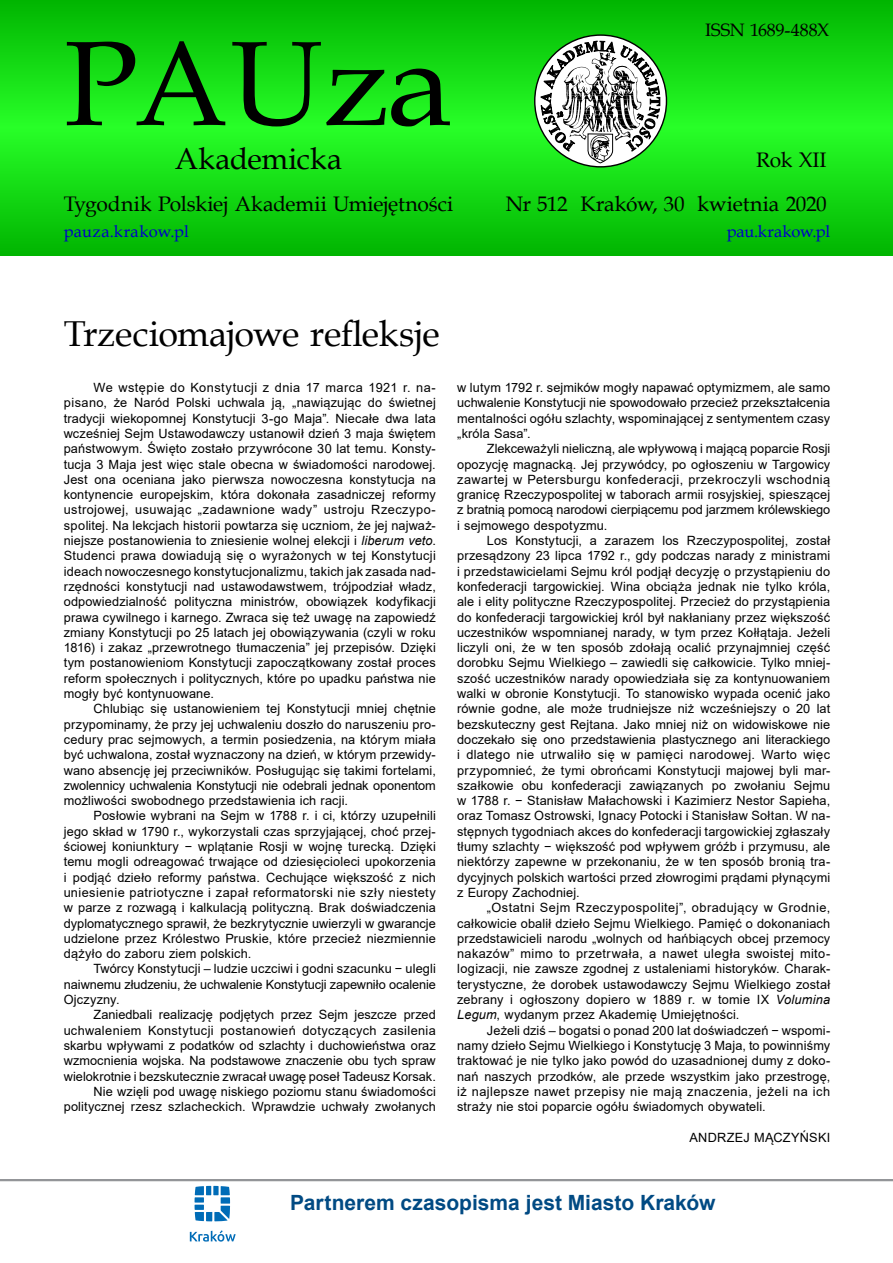
<style>
.page{position:relative;width:893px;height:1263px;background:#fff}
.page>*{position:absolute;margin:0;border:0;box-sizing:border-box;transform-origin:0 0}
.t1{font:120px "Book Antiqua";letter-spacing:-.01em;color:#000}
.t2{font:36px "Book Antiqua";letter-spacing:-.01em;color:#000}
.t3{font:30px "Book Antiqua";color:#000}
.t4{font:21px/44px "Book Antiqua";letter-spacing:-.005em;color:#000;text-align:right}
.t5{font:700 21px "Arial";color:#004a83}
.t6{font:18px "Book Antiqua";letter-spacing:-.005em;color:#000}
.t7{font:16.5px "Book Antiqua";letter-spacing:.005em;color:#0000c8}
.t8{font:12.75px/15.3px "Arial";letter-spacing:.01em;color:#000;text-align:justify}
.s1{font-style:italic}
</style>
<div class="page">
<svg style="left:0;top:0;width:893px;height:255px;background:#13d813"></svg>
<svg style="left:535px;top:35px;width:131px;height:132px"></svg>
<svg style="left:540px;top:32px;width:120px;height:131px"></svg>
<hr style="left:0;top:1179px;width:893px;height:2px;background:#939598">
<svg style="left:195px;top:1186px;width:35px;height:35px"></svg>
<svg style="left:190px;top:1230px;width:46px;height:11px"></svg>
<h1 class="t1" style="left:64px;top:1px;width:390px">PAUza</h1>
<h3 class="t3" style="left:175px;top:138px;width:169px">Akademicka</h3>
<h3 class="t4" style="left:64px;top:182px;width:391px">Tygodnik Polskiej Akademii Umiejętności</h3>
<h3 class="t4" style="left:506px;top:181px;width:63px">Nr 512</h3>
<h3 class="t6" style="left:705px;top:18px;width:126px">ISSN 1689-488X</h3>
<h3 class="t4" style="left:580px;top:138px;width:248px">Rok XII<br>Kraków, 30 kwietnia 2020</h3>
<p class="t7" style="left:64px;top:220px;width:127px">pauza.krakow.pl</p>
<p class="t7" style="left:727px;top:219px;width:105px">pau.krakow.pl</p>
<h2 class="t2" style="left:64px;top:309px;width:378px">Trzeciomajowe refleksje</h2>
<p class="t8" style="left:64px;top:380px;width:374px;text-indent:30px">We wstępie do Konstytucji z dnia 17 marca 1921 r. na&shy;pisano, że Naród Polski uchwala ją, „nawiązując do świetnej tradycji wiekopomnej Konstytucji 3-go Maja”. Niecałe dwa lata wcześniej Sejm Ustawodawczy ustanowił dzień 3 maja świętem państwowym. Święto zostało przywrócone 30 lat temu. Konsty&shy;tucja 3 Maja jest więc stale obecna w świadomości narodowej.<br>Jest ona oceniana jako pierwsza nowoczesna konstytucja na kontynencie europejskim, która dokonała zasadniczej reformy ustrojowej, usuwając „zadawnione wady” ustroju Rzeczypo&shy;spolitej. Na lekcjach historii powtarza się uczniom, że jej najważ&shy;niejsze postanowienia to zniesienie wolnej elekcji i <span class="s1">liberum veto</span>.<br>Studenci prawa dowiadują się o wyrażonych w tej Konstytucji ideach nowoczesnego konstytucjonalizmu, takich jak zasada nad&shy;rzędności konstytucji nad ustawodawstwem, trójpodział władz, odpowiedzialność polityczna ministrów, obowiązek kodyfikacji prawa cywilnego i karnego. Zwraca się też uwagę na zapowiedź zmiany Konstytucji po 25 latach jej obowiązywania (czyli w roku 1816) i zakaz „przewrotnego tłumaczenia” jej przepisów. Dzięki tym postanowieniom Konstytucji zapoczątkowany został proces reform społecznych i politycznych, które po upadku państwa nie mogły być kontynuowane.</p>
<p class="t8" style="left:64px;top:701px;width:374px;text-indent:30px">Chlubiąc się ustanowieniem tej Konstytucji mniej chętnie przypominamy, że przy jej uchwaleniu doszło do naruszeniu pro&shy;cedury prac sejmowych, a termin posiedzenia, na którym miała być uchwalona, został wyznaczony na dzień, w którym przewidy&shy;wano absencję jej przeciwników. Posługując się takimi fortelami, zwolennicy uchwalenia Konstytucji nie odebrali jednak oponentom możliwości swobodnego przedstawienia ich racji.</p>
<p class="t8" style="left:64px;top:808px;width:374px;text-indent:30px">Posłowie wybrani na Sejm w 1788 r. i ci, którzy uzupełnili jego skład w 1790 r., wykorzystali czas sprzyjającej, choć przej&shy;ściowej koniunktury − wplątanie Rosji w wojnę turecką. Dzięki temu mogli odreagować trwające od dziesięcioleci upokorzenia i podjąć dzieło reformy państwa. Cechujące większość z nich uniesienie patriotyczne i zapał reformatorski nie szły niestety w parze z rozwagą i kalkulacją polityczną. Brak doświadczenia dyplomatycznego sprawił, że bezkrytycznie uwierzyli w gwarancje udzielone przez Królestwo Pruskie, które przecież niezmiennie dążyło do zaboru ziem polskich.</p>
<p class="t8" style="left:64px;top:961px;width:374px;text-indent:30px">Twórcy Konstytucji – ludzie uczciwi i godni szacunku − ulegli naiwnemu złudzeniu, że uchwalenie Konstytucji zapewniło ocalenie Ojczyzny.</p>
<p class="t8" style="left:64px;top:1007px;width:374px;text-align:right">Zaniedbali realizację podjętych przez Sejm jeszcze przed uchwaleniem Konstytucji postanowień dotyczących zasilenia skarbu wpływami z podatków od szlachty i duchowieństwa oraz wzmocnienia wojska. Na podstawowe znaczenie obu tych spraw wielokrotnie i bezskutecznie zwracał uwagę poseł Tadeusz Korsak.<br>Nie wzięli pod uwagę niskiego poziomu stanu świadomości politycznej rzesz szlacheckich. Wprawdzie uchwały zwołanych</p>
<p class="t8" style="left:457px;top:380px;width:375px">w lutym 1792 r. sejmików mogły napawać optymizmem, ale samo uchwalenie Konstytucji nie spowodowało przecież przekształcenia mentalności ogółu szlachty, wspominającej z sentymentem czasy „króla Sasa”.</p>
<p class="t8" style="left:457px;top:441px;width:375px;text-indent:30px">Zlekceważyli nieliczną, ale wpływową i mającą poparcie Rosji opozycję magnacką. Jej przywódcy, po ogłoszeniu w Targowicy zawartej w Petersburgu konfederacji, przekroczyli wschodnią granicę Rzeczypospolitej w taborach armii rosyjskiej, spieszącej z bratnią pomocą narodowi cierpiącemu pod jarzmem królewskiego i sejmowego despotyzmu.</p>
<p class="t8" style="left:457px;top:533px;width:375px;text-indent:30px">Los Konstytucji, a zarazem los Rzeczypospolitej, został przesądzony 23 lipca 1792 r., gdy podczas narady z ministrami i przedstawicielami Sejmu król podjął decyzję o przystąpieniu do konfederacji targowickiej. Wina obciąża jednak nie tylko króla, ale i elity polityczne Rzeczypospolitej. Przecież do przystąpienia do konfederacji targowickiej król był nakłaniany przez większość uczestników wspomnianej narady, w tym przez Kołłątaja. Jeżeli liczyli oni, że w ten sposób zdołają ocalić przynajmniej część dorobku Sejmu Wielkiego – zawiedli się całkowicie. Tylko mniej&shy;szość uczestników narady opowiedziała się za kontynuowaniem walki w obronie Konstytucji. To stanowisko wypada ocenić jako równie godne, ale może trudniejsze niż wcześniejszy o 20 lat bezskuteczny gest Rejtana. Jako mniej niż on widowiskowe nie doczekało się ono przedstawienia plastycznego ani literackiego i dlatego nie utrwaliło się w pamięci narodowej. Warto więc przypomnieć, że tymi obrońcami Konstytucji majowej byli mar&shy;szałkowie obu konfederacji zawiązanych po zwołaniu Sejmu w 1788 r. − Stanisław Małachowski i Kazimierz Nestor Sapieha, oraz Tomasz Ostrowski, Ignacy Potocki i Stanisław Sołtan. W na&shy;stępnych tygodniach akces do konfederacji targowickiej zgłaszały tłumy szlachty − większość pod wpływem gróźb i przymusu, ale niektórzy zapewne w przekonaniu, że w ten sposób bronią tra&shy;dycyjnych polskich wartości przed złowrogimi prądami płynącymi z Europy Zachodniej.</p>
<p class="t8" style="left:457px;top:900px;width:375px;text-indent:30px">„Ostatni Sejm Rzeczypospolitej”, obradujący w Grodnie, całkowicie obalił dzieło Sejmu Wielkiego. Pamięć o dokonaniach przedstawicieli narodu „wolnych od hańbiących obcej przemocy nakazów” mimo to przetrwała, a nawet uległa swoistej mito&shy;logizacji, nie zawsze zgodnej z ustaleniami historyków. Charak&shy;terystyczne, że dorobek ustawodawczy Sejmu Wielkiego został zebrany i ogłoszony dopiero w 1889 r. w tomie IX <span class="s1">Volumina Legum</span>, wydanym przez Akademię Umiejętności.</p>
<p class="t8" style="left:457px;top:1022px;width:375px;text-indent:30px">Jeżeli dziś – bogatsi o ponad 200 lat doświadczeń − wspomi&shy;namy dzieło Sejmu Wielkiego i Konstytucję 3 Maja, to powinniśmy traktować je nie tylko jako powód do uzasadnionej dumy z doko&shy;nań naszych przodków, ale przede wszystkim jako przestrogę, iż najlepsze nawet przepisy nie mają znaczenia, jeżeli na ich straży nie stoi poparcie ogółu świadomych obywateli.</p>
<p class="t8" style="left:689px;top:1129px;width:142px">ANDRZEJ MĄCZYŃSKI</p>
<h3 class="t5" style="left:290px;top:1188px;width:427px">Partnerem czasopisma jest Miasto Kraków</h3>
</div>
